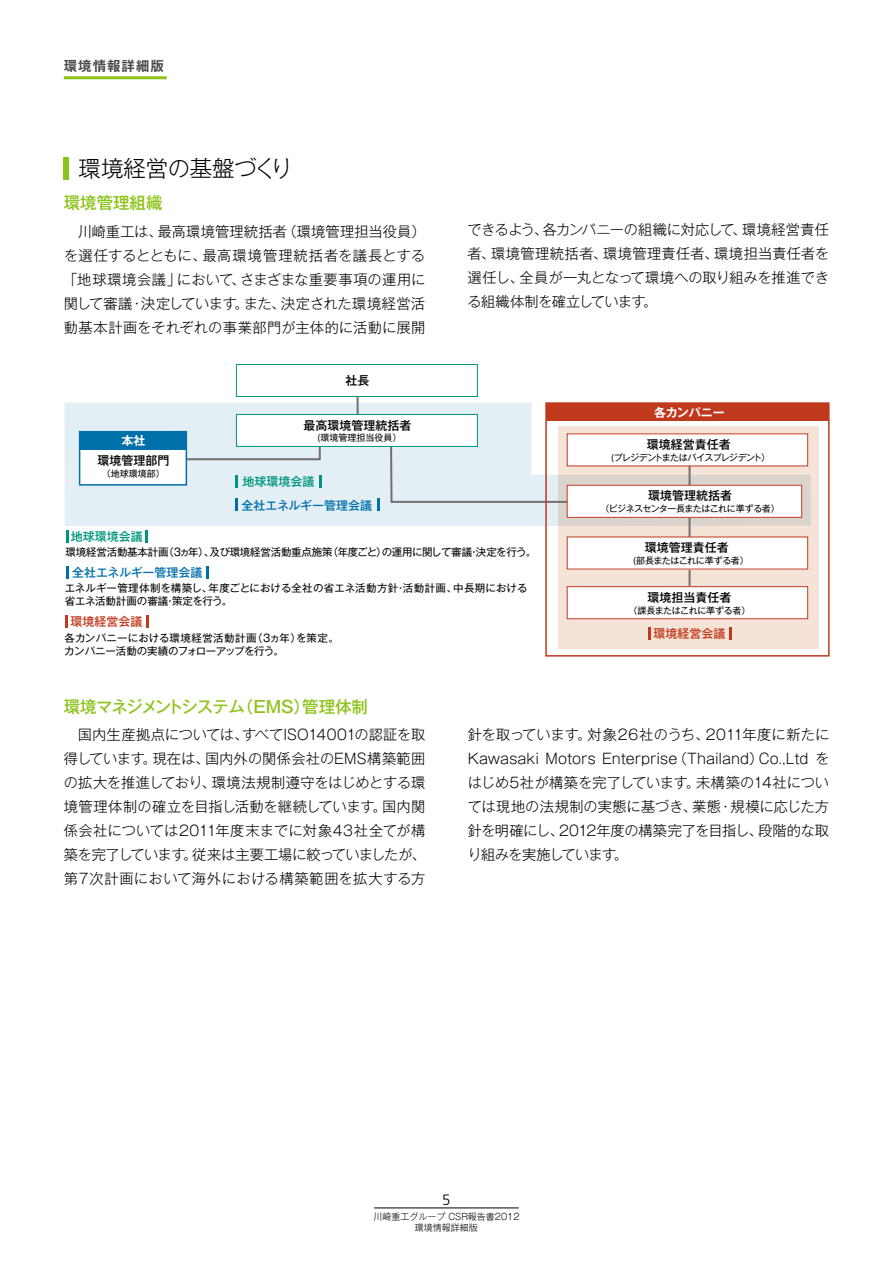
<style>
.page{position:relative;width:893px;height:1263px;background:#fff}
.page>*{position:absolute;margin:0;border:0;box-sizing:border-box;transform-origin:0 0}
.t1{font:300 22.5px "Gothic MB101 Pr 5";letter-spacing:-.005em;color:#000}
.t2{font:500 16.5px "Gothic MB101 Pr 5";letter-spacing:-.035em;color:#8ec31d}
.t3{font:500 16.5px "Gothic MB101 Pr 5";letter-spacing:-.005em;color:#8ec31d}
.t4{font:300 15px "Frutiger LT Std";color:#000}
.t5{font:300 14.25px/24px "Gothic MB101 Pr 5";color:#000;text-align:justify}
.t6{font:700 13.5px "Gothic MB101 Pr 5 De";letter-spacing:.07em;color:#4c4947}
.t7{font:500 12px/19.5px "Gothic MB101 Pr 5";color:#000;text-align:center}
.t8{font:500 12px "Gothic MB101 Pr 5";color:#0070ab}
.t9{font:500 12px "Gothic MB101 Pr 5";color:#00957b}
.t10{font:500 12px "Gothic MB101 Pr 5";color:#c1391d}
.t11{font:700 12px "Gothic MB101 Pr 5 De";letter-spacing:-.01em;color:#fff}
.t12{font:10.5px/13.5px "Gothic MB101 Pr 5";letter-spacing:-.01em;color:#000}
.t13{font:9px "Gothic MB101 Pr 5";letter-spacing:-.045em;color:#000}
.t14{font:300 9px/11.2px "Gothic MB101 Pr 5";color:#000;text-align:center}
.t15{font:9px "Gothic MB101 Pr 5";letter-spacing:-.08em;color:#000}
.t16{font:9px "Gothic MB101 Pr 5";color:#000}
.s1{font-family:"Gothic MB101 Pr 5 De";font-weight:700;color:#fff}
</style>
<div class="page">
<hr style="left:64px;top:76px;width:103px;height:3px;background:#8ec31d">
<div style="left:64px;top:157px;width:5px;height:22px;background:#8ec31d"></div>
<div style="left:236px;top:364px;width:242px;height:33px;border:1px solid #00957b"></div>
<div style="left:558px;top:426px;width:261px;height:222px;background:#f6e3d7"></div>
<svg style="left:65px;top:403px;width:746px;height:123px;background:#e5eaec"></svg>
<div style="left:546px;top:403px;width:283px;height:18px;background:#c1391d"></div>
<hr style="left:688px;top:465px;width:3px;height:130px;background:#717171">
<svg style="left:187px;top:436px;width:135px;height:25px;background:#d5dfe4"></svg>
<svg style="left:389px;top:436px;width:186px;height:68px;background:#e1e9ed"></svg>
<div style="left:80px;top:432px;width:106px;height:53px;background:#fff"></div>
<div style="left:79px;top:431px;width:108px;height:55px;border:2px solid #0070ab"></div>
<div style="left:80px;top:432px;width:106px;height:18px;background:#0070ab"></div>
<div style="left:567px;top:537px;width:241px;height:32px;background:#fff"></div>
<div style="left:567px;top:587px;width:241px;height:32px;background:#fff"></div>
<div style="left:567px;top:586px;width:241px;height:33px;border:1px solid #c1391d"></div>
<div style="left:567px;top:485px;width:235px;height:32px;background:#fff"></div>
<div style="left:567px;top:485px;width:235px;height:33px;border:1px solid #c1391d"></div>
<svg style="left:206px;top:566px;width:3px;height:12px"></svg>
<svg style="left:146px;top:615px;width:3px;height:12px"></svg>
<svg style="left:66px;top:615px;width:2px;height:12px"></svg>
<svg style="left:729px;top:628px;width:3px;height:12px"></svg>
<svg style="left:648px;top:628px;width:3px;height:12px"></svg>
<svg style="left:66px;top:566px;width:3px;height:12px"></svg>
<svg style="left:145px;top:530px;width:3px;height:12px"></svg>
<svg style="left:66px;top:530px;width:3px;height:12px"></svg>
<svg style="left:319px;top:475px;width:3px;height:12px"></svg>
<svg style="left:235px;top:475px;width:3px;height:12px"></svg>
<svg style="left:235px;top:499px;width:3px;height:12px"></svg>
<svg style="left:377px;top:499px;width:2px;height:12px"></svg>
<div style="left:545px;top:402px;width:285px;height:255px;border:2px solid #c1391d"></div>
<hr style="left:357px;top:396px;width:2px;height:20px;background:#717171">
<div style="left:236px;top:414px;width:241px;height:32px;background:#fff"></div>
<div style="left:236px;top:414px;width:242px;height:33px;border:1px solid #00957b"></div>
<div style="left:567px;top:434px;width:241px;height:32px;background:#fff"></div>
<hr style="left:374px;top:1208px;width:145px;height:1px;background:#000">
<p class="t6" style="left:64px;top:55px;width:102px">環境情報詳細版</p>
<p class="t1" style="left:79px;top:150px;width:215px">環境経営の基盤づくり</p>
<p class="t3" style="left:64px;top:189px;width:100px">環境管理組織</p>
<p class="t5" style="left:63px;top:218px;width:364px;text-indent:15px">川崎重工は、最高環境管理統括者（環境管理担当役員）を選任するとともに、最高環境管理統括者を議長とする「地球環境会議」において、さまざまな重要事項の運用に関して審議・決定しています。また、決定された環境経営活動基本計画をそれぞれの事業部門が主体的に活動に展開</p>
<p class="t5" style="left:467px;top:217px;width:363px">できるよう、各カンパニーの組織に対応して、環境経営責任者、環境管理統括者、環境管理責任者、環境担当責任者を選任し、全員が一丸となって環境への取り組みを推進できる組織体制を確立しています。</p>
<p class="t7" style="left:97px;top:430px;width:73px"><span class="s1">本社<br></span>環境管理部門</p>
<p class="t13" style="left:102px;top:466px;width:64px">（地球環境部）</p>
<p class="t7" style="left:345px;top:370px;width:25px">社長</p>
<p class="t7" style="left:304px;top:414px;width:110px">最高環境管理統括者</p>
<p class="t16" style="left:318px;top:431px;width:85px">(環境管理担当役員）</p>
<p class="t9" style="left:242px;top:472px;width:73px">地球環境会議</p>
<p class="t8" style="left:242px;top:495px;width:132px">全社エネルギー管理会議</p>
<p class="t9" style="left:71px;top:526px;width:73px">地球環境会議</p>
<p class="t8" style="left:72px;top:562px;width:132px">全社エネルギー管理会議</p>
<p class="t10" style="left:71px;top:612px;width:73px">環境経営会議</p>
<p class="t12" style="left:66px;top:544px;width:472px">環境経営活動基本計画（3ヵ年）、及び環境経営活動重点施策（年度ごと）の運用に関して審議・決定を行う。</p>
<p class="t12" style="left:65px;top:580px;width:464px">エネルギー管理体制を構築し、年度ごとにおける全社の省エネ活動方針・活動計画、中長期における省エネ活動計画の審議・策定を行う。</p>
<p class="t12" style="left:64px;top:630px;width:276px">各カンパニーにおける環境経営活動計画（3ヵ年）を策定。カンパニー活動の実績のフォローアップを行う。</p>
<p class="t2" style="left:64px;top:693px;width:306px">環境マネジメントシステム（EMS）管理体制</p>
<p class="t11" style="left:654px;top:402px;width:72px">各カンパニー</p>
<p class="t7" style="left:647px;top:434px;width:85px">環境経営責任者</p>
<p class="t15" style="left:611px;top:450px;width:160px">(プレジデントまたはバイスプレジデント）</p>
<p class="t7" style="left:648px;top:484px;width:85px">環境管理統括者</p>
<p class="t13" style="left:600px;top:501px;width:181px">（ビジネスセンター長またはこれに準ずる者）</p>
<p class="t7" style="left:645px;top:537px;width:85px">環境管理責任者</p>
<p class="t13" style="left:633px;top:553px;width:117px">(部長またはこれに準ずる者）</p>
<p class="t7" style="left:647px;top:587px;width:85px">環境担当責任者</p>
<p class="t13" style="left:628px;top:603px;width:123px">（課長またはこれに準ずる者）</p>
<p class="t10" style="left:654px;top:624px;width:73px">環境経営会議</p>
<p class="t5" style="left:64px;top:721px;width:363px;text-indent:14px">国内生産拠点については、すべてISO14001の認証を取得しています。現在は、国内外の関係会社のEMS構築範囲の拡大を推進しており、環境法規制遵守をはじめとする環境管理体制の確立を目指し活動を継続しています。国内関係会社については2011年度末までに対象43社全てが構築を完了しています。従来は主要工場に絞っていましたが、第7次計画において海外における構築範囲を拡大する方</p>
<p class="t5" style="left:468px;top:721px;width:363px">針を取っています。対象26社のうち、2011年度に新たにKawasaki Motors Enterprise（Thailand）Co.,Ltd をはじめ5社が構築を完了しています。未構築の14社については現地の法規制の実態に基づき、業態・規模に応じた方針を明確にし、2012年度の構築完了を目指し、段階的な取り組みを実施しています。</p>
<p class="t4" style="left:442px;top:1191px;width:10px">5</p>
<p class="t14" style="left:373px;top:1210px;width:148px">川崎重工グループ CSR報告書2012環境情報詳細版</p>
</div>
